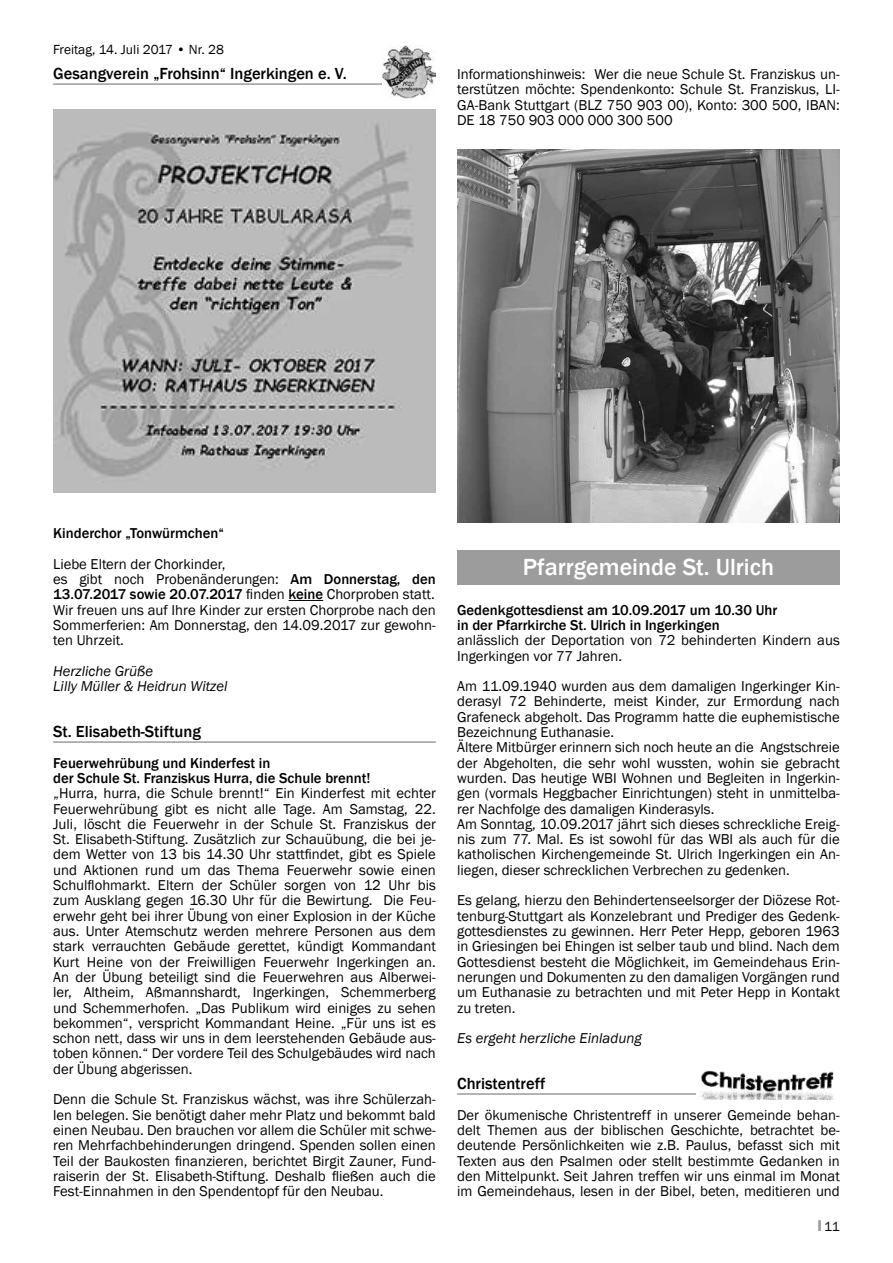
<style>
.page{position:relative;width:893px;height:1263px;background:#fff}
.page>*{position:absolute;margin:0;border:0;box-sizing:border-box;transform-origin:0 0}
.t1{font:500 24px "Franklin Gothic";color:#fff}
.t2{font:500 16.5px "Franklin Gothic";color:#000}
.t3{font:14.7px/15.3px "Franklin Gothic";color:#000;text-align:justify}
.t4{font:500 14.7px/15.3px "Franklin Gothic";color:#000}
.t5{font:italic 14.7px/15.3px "Franklin Gothic";color:#000}
.t6{font:13.5px "Franklin Gothic";color:#000}
.s1{font-weight:500}
.s2{font-family:"Impact";color:#9c9c9d}
</style>
<div class="page">
<hr style="left:457px;top:1093px;width:383px;height:2px;background:#9c9c9d">
<img style="left:457px;top:149px;width:383px;height:374px">
<div style="left:457px;top:550px;width:383px;height:34px;background:#9c9c9d"></div>
<img style="left:696px;top:1070px;width:144px;height:29px">
<hr style="left:53px;top:83px;width:383px;height:2px;background:#9c9c9d">
<hr style="left:289px;top:600px;width:34px;height:1px;background:#000">
<hr style="left:53px;top:741px;width:383px;height:2px;background:#9c9c9d">
<img style="left:383px;top:45px;width:53px;height:54px">
<img style="left:53px;top:110px;width:383px;height:382px">
<p class="t6" style="left:53px;top:41px;width:172px">Freitag, 14. Juli 2017 • Nr. 28</p>
<p class="t2" style="left:53px;top:63px;width:295px">Gesangverein „Frohsinn“ Ingerkingen e. V.</p>
<p class="t3" style="left:457px;top:67px;width:384px">Informationshinweis: Wer die neue Schule St. Franziskus un&shy;terstützen möchte: Spendenkonto: Schule St. Franziskus, LI-GA-Bank Stuttgart (BLZ 750 903 00), Konto: 300 500, IBAN:<br>DE 18 750 903 000 000 300 500</p>
<p class="t4" style="left:53px;top:526px;width:172px">Kinderchor „Tonwürmchen“</p>
<p class="t3" style="left:53px;top:556px;width:384px;text-align:left">Liebe Eltern der Chorkinder,<br>es gibt noch Probenänderungen: <span class="s1">Am Donnerstag, den 13.07.2017 sowie 20.07.2017</span> finden <span class="s1">keine</span> Chorproben statt.<br>Wir freuen uns auf Ihre Kinder zur ersten Chorprobe nach den Sommerferien: Am Donnerstag, den 14.09.2017 zur gewohn&shy;ten Uhrzeit.</p>
<p class="t5" style="left:53px;top:664px;width:176px">Herzliche Grüße<br>Lilly Müller &amp; Heidrun Witzel</p>
<p class="t2" style="left:53px;top:721px;width:149px">St. Elisabeth-Stiftung</p>
<p class="t4" style="left:53px;top:755px;width:319px">Feuerwehrübung und Kinderfest in<br>der Schule St. Franziskus Hurra, die Schule brennt!</p>
<p class="t3" style="left:53px;top:786px;width:384px">„Hurra, hurra, die Schule brennt!“ Ein Kinderfest mit echter Feuerwehrübung gibt es nicht alle Tage. Am Samstag, 22.<br>Juli, löscht die Feuerwehr in der Schule St. Franziskus der St. Elisabeth-Stiftung. Zusätzlich zur Schauübung, die bei je&shy;dem Wetter von 13 bis 14.30 Uhr stattfindet, gibt es Spiele und Aktionen rund um das Thema Feuerwehr sowie einen Schulflohmarkt. Eltern der Schüler sorgen von 12 Uhr bis zum Ausklang gegen 16.30 Uhr für die Bewirtung. Die Feu&shy;erwehr geht bei ihrer Übung von einer Explosion in der Küche aus. Unter Atemschutz werden mehrere Personen aus dem stark verrauchten Gebäude gerettet, kündigt Kommandant Kurt Heine von der Freiwilligen Feuerwehr Ingerkingen an.<br>An der Übung beteiligt sind die Feuerwehren aus Alberwei&shy;ler, Altheim, Aßmannshardt, Ingerkingen, Schemmerberg und Schemmerhofen. „Das Publikum wird einiges zu sehen bekommen“, verspricht Kommandant Heine. „Für uns ist es schon nett, dass wir uns in dem leerstehenden Gebäude aus&shy;toben können.“ Der vordere Teil des Schulgebäudes wird nach der Übung abgerissen.</p>
<p class="t3" style="left:53px;top:1092px;width:384px">Denn die Schule St. Franziskus wächst, was ihre Schülerzah&shy;len belegen. Sie benötigt daher mehr Platz und bekommt bald einen Neubau. Den brauchen vor allem die Schüler mit schwe&shy;ren Mehrfachbehinderungen dringend. Spenden sollen einen Teil der Baukosten finanzieren, berichtet Birgit Zauner, Fund&shy;raiserin der St. Elisabeth-Stiftung. Deshalb fließen auch die Fest-Einnahmen in den Spendentopf für den Neubau.</p>
<h1 class="t1" style="left:523px;top:553px;width:253px">Pfarrgemeinde St. Ulrich</h1>
<p class="t4" style="left:457px;top:602px;width:322px">Gedenkgottesdienst am 10.09.2017 um 10.30 Uhr in der Pfarrkirche St. Ulrich in Ingerkingen</p>
<p class="t3" style="left:457px;top:633px;width:384px">anlässlich der Deportation von 72 behinderten Kindern aus<br>Ingerkingen vor 77 Jahren.</p>
<p class="t3" style="left:457px;top:679px;width:384px;text-align:left">Am 11.09.1940 wurden aus dem damaligen Ingerkinger Kin&shy;derasyl 72 Behinderte, meist Kinder, zur Ermordung nach Grafeneck abgeholt. Das Programm hatte die euphemistische Bezeichnung Euthanasie.<br>Ältere Mitbürger erinnern sich noch heute an die Angstschreie der Abgeholten, die sehr wohl wussten, wohin sie gebracht wurden. Das heutige WBI Wohnen und Begleiten in Ingerkin&shy;gen (vormals Heggbacher Einrichtungen) steht in unmittelba&shy;rer Nachfolge des damaligen Kinderasyls.<br>Am Sonntag, 10.09.2017 jährt sich dieses schreckliche Ereig&shy;nis zum 77. Mal. Es ist sowohl für das WBI als auch für die katholischen Kirchengemeinde St. Ulrich Ingerkingen ein An&shy;liegen, dieser schrecklichen Verbrechen zu gedenken.</p>
<p class="t3" style="left:457px;top:893px;width:384px">Es gelang, hierzu den Behindertenseelsorger der Diözese Rot&shy;tenburg-Stuttgart als Konzelebrant und Prediger des Gedenk&shy;gottesdienstes zu gewinnen. Herr Peter Hepp, geboren 1963 in Griesingen bei Ehingen ist selber taub und blind. Nach dem Gottesdienst besteht die Möglichkeit, im Gemeindehaus Erin&shy;nerungen und Dokumenten zu den damaligen Vorgängen rund um Euthanasie zu betrachten und mit Peter Hepp in Kontakt zu treten.</p>
<p class="t5" style="left:457px;top:1031px;width:186px">Es ergeht herzliche Einladung</p>
<p class="t2" style="left:457px;top:1073px;width:90px">Christentreff</p>
<p class="t3" style="left:457px;top:1107px;width:384px">Der ökumenische Christentreff in unserer Gemeinde behan&shy;delt Themen aus der biblischen Geschichte, betrachtet be&shy;deutende Persönlichkeiten wie z.B. Paulus, befasst sich mit Texten aus den Psalmen oder stellt bestimmte Gedanken in den Mittelpunkt. Seit Jahren treffen wir uns einmal im Monat im Gemeindehaus, lesen in der Bibel, beten, meditieren und</p>
<p class="t6" style="left:818px;top:1218px;width:23px"><span class="s2">I</span> 11</p>
</div>
